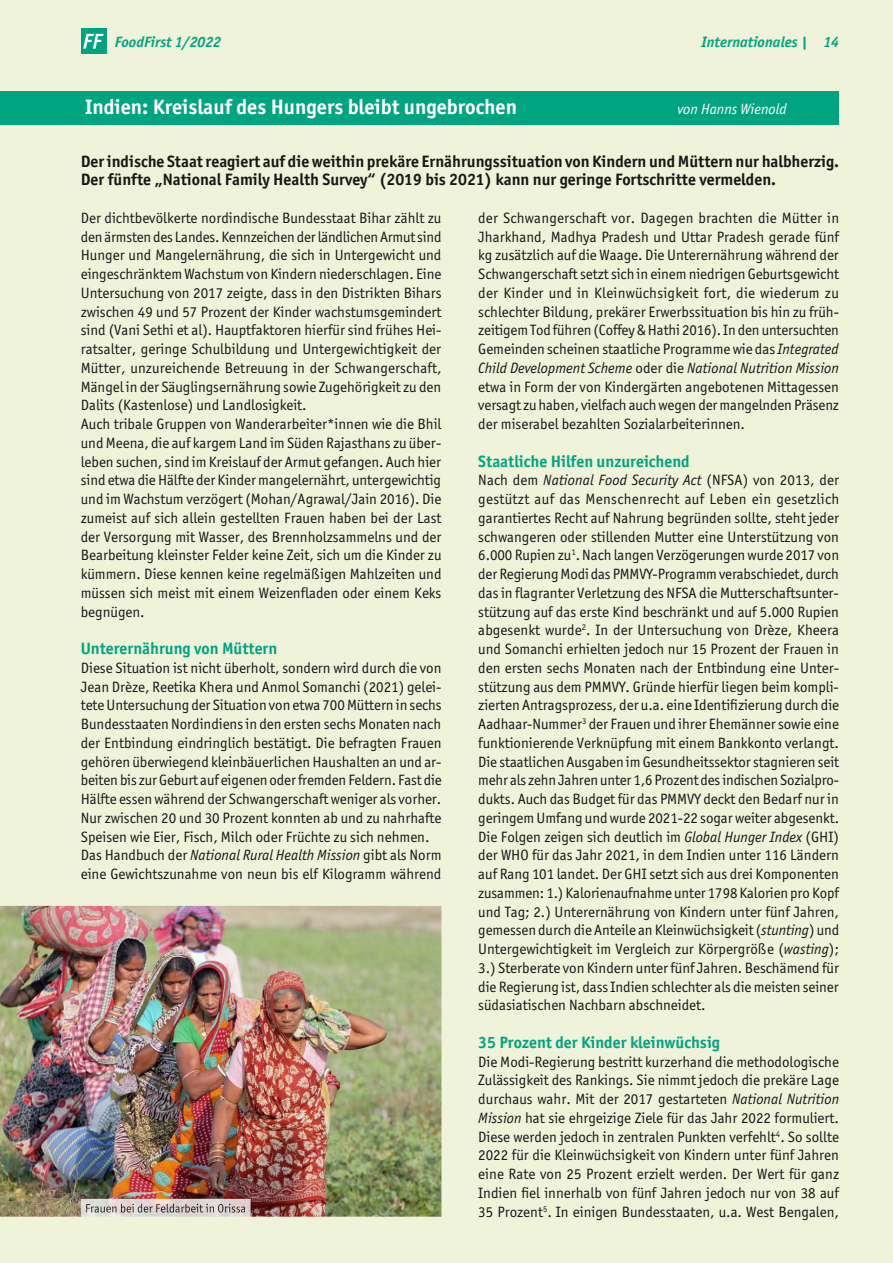
<style>
.page{position:relative;width:893px;height:1263px;background:#eef3da}
.page>*{position:absolute;margin:0;border:0;box-sizing:border-box;transform-origin:0 0}
.t1{font:700 21px "Officina Sans ITC";color:#fff}
.t2{font:700 16.5px/18.8px "Officina Sans ITC";color:#181716}
.t3{font:700 16.5px "Officina Sans ITC";color:#00a481}
.t4{font:15px/18.8px "Officina Sans ITC Boo";color:#181716;text-align:justify}
.t5{font:15px "Officina Sans ITC Boo It";color:#181716}
.t6{font:italic 700 15px "Officina Sans ITC";color:#00a481}
.t7{font:15px "Officina Sans ITC Boo It";color:#fff}
.s1{font-family:"Officina Sans ITC Boo"}
.s2{font-family:"Officina Sans ITC Boo It"}
</style>
<div class="page">
<img style="left:0;top:906px;width:441px;height:311px">
<img style="left:81px;top:1199px;width:169px;height:18px">
<img style="left:86px;top:1203px;width:160px;height:10px">
<img style="left:86px;top:1204px;width:159px;height:8px">
<div style="left:81px;top:28px;width:25px;height:26px;background:#00a481"></div>
<svg style="left:83px;top:34px;width:21px;height:15px"></svg>
<div style="left:0;top:91px;width:839px;height:34px;background:#00a481"></div>
<p class="t6" style="left:115px;top:33px;width:108px">FoodFirst 1/2022</p>
<p class="t6" style="left:701px;top:33px;width:139px">Internationales | 14</p>
<h1 class="t1" style="left:85px;top:94px;width:433px">Indien: Kreislauf des hungers bleibt ungebrochen</h1>
<p class="t7" style="left:677px;top:101px;width:111px">von Hanns Wienold</p>
<p class="t2" style="left:81px;top:151px;width:760px">Der indische staat reagiert auf die weithin prekäre Ernährungssituation von Kindern und Müttern nur halbherzig.<br>Der fünfte „National Family health survey“ (2019 bis 2021) kann nur geringe Fortschritte vermelden.</p>
<p class="t4" style="left:81px;top:208px;width:362px;text-align:left">Der dichtbevölkerte nordindische Bundesstaat Bihar zählt zu den ärmsten des Landes. Kennzeichen der ländlichen Armut sind Hunger und Mangelernährung, die sich in Untergewicht und eingeschränktem Wachstum von Kindern niederschlagen. Eine Untersuchung von 2017 zeigte, dass in den Distrikten Bihars zwischen 49 und 57 Prozent der Kinder wachstumsgemindert sind (Vani Sethi et al). Hauptfaktoren hierfür sind frühes Hei&shy;ratsalter, geringe Schulbildung und Untergewichtigkeit der Mütter, unzureichende Betreuung in der Schwangerschaft, Mängel in der Säuglingsernährung sowie Zugehörigkeit zu den Dalits (Kastenlose) und Landlosigkeit.<br>Auch tribale Gruppen von Wanderarbeiter*innen wie die Bhil und Meena, die auf kargem Land im Süden Rajasthans zu über&shy;leben suchen, sind im Kreislauf der Armut gefangen. Auch hier sind etwa die Hälfte der Kinder mangelernährt, untergewichtig und im Wachstum verzögert (Mohan/Agrawal/Jain 2016). Die zumeist auf sich allein gestellten Frauen haben bei der Last der Versorgung mit Wasser, des Brennholzsammelns und der Bearbeitung kleinster Felder keine Zeit, sich um die Kinder zu kümmern. Diese kennen keine regelmäßigen Mahlzeiten und müssen sich meist mit einem Weizenfladen oder einem Keks begnügen.</p>
<p class="t3" style="left:81px;top:638px;width:198px">unterernährung von Müttern</p>
<p class="t4" style="left:81px;top:658px;width:362px">Diese Situation ist nicht überholt, sondern wird durch die von Jean Drèze, Reetika Khera und Anmol Somanchi (2021) gelei&shy;tete Untersuchung der Situation von etwa 700 Müttern in sechs Bundesstaaten Nordindiens in den ersten sechs Monaten nach der Entbindung eindringlich bestätigt. Die befragten Frauen gehören überwiegend kleinbäuerlichen Haushalten an und ar&shy;beiten bis zur Geburt auf eigenen oder fremden Feldern. Fast die Hälfte essen während der Schwangerschaft weniger als vorher.<br>Nur zwischen 20 und 30 Prozent konnten ab und zu nahrhafte Speisen wie Eier, Fisch, Milch oder Früchte zu sich nehmen.</p>
<p class="t5" style="left:81px;top:847px;width:362px"><span class="s1">Das Handbuch der</span> National Rural Health Mission <span class="s1">gibt als Norm</span></p>
<p class="t4" style="left:81px;top:864px;width:362px">eine Gewichtszunahme von neun bis elf Kilogramm während</p>
<p class="t4" style="left:478px;top:208px;width:362px">der Schwangerschaft vor. Dagegen brachten die Mütter in Jharkhand, Madhya Pradesh und Uttar Pradesh gerade fünf kg zusätzlich auf die Waage. Die Unterernährung während der Schwangerschaft setzt sich in einem niedrigen Geburtsgewicht der Kinder und in Kleinwüchsigkeit fort, die wiederum zu schlechter Bildung, prekärer Erwerbssituation bis hin zu früh&shy;zeitigem Tod führen (Coffey &amp; Hathi 2016). In den untersuchten Gemeinden scheinen staatliche Programme wie das <span class="s2">Integrated</span></p>
<p class="t5" style="left:478px;top:359px;width:362px">Child Development Scheme <span class="s1">oder die</span> National Nutrition Mission</p>
<p class="t4" style="left:478px;top:377px;width:362px">etwa in Form der von Kindergärten angebotenen Mittagessen versagt zu haben, vielfach auch wegen der mangelnden Präsenz der miserabel bezahlten Sozialarbeiterinnen.</p>
<p class="t3" style="left:478px;top:451px;width:213px">staatliche hilfen unzureichend</p>
<p class="t4" style="left:478px;top:471px;width:362px">Nach dem <span class="s2">National Food Security Act</span> (NFSA) von 2013, der gestützt auf das Menschenrecht auf Leben ein gesetzlich garantiertes Recht auf Nahrung begründen sollte, steht jeder schwangeren oder stillenden Mutter eine Unterstützung von 6.000 Rupien zu<sup>1</sup>. Nach langen Verzögerungen wurde 2017 von der Regierung Modi das PMMVY-Programm verabschiedet, durch das in flagranter Verletzung des NFSA die Mutterschaftsunter&shy;stützung auf das erste Kind beschränkt und auf 5.000 Rupien abgesenkt wurde<sup>2</sup>. In der Untersuchung von Drèze, Kheera und Somanchi erhielten jedoch nur 15 Prozent der Frauen in den ersten sechs Monaten nach der Entbindung eine Unter&shy;stützung aus dem PMMVY. Gründe hierfür liegen beim kompli&shy;zierten Antragsprozess, der u.a. eine Identifizierung durch die Aadhaar-Nummer<sup>3</sup> der Frauen und ihrer Ehemänner sowie eine funktionierende Verknüpfung mit einem Bankkonto verlangt.<br>Die staatlichen Ausgaben im Gesundheitssektor stagnieren seit mehr als zehn Jahren unter 1,6 Prozent des indischen Sozialpro&shy;dukts. Auch das Budget für das PMMVY deckt den Bedarf nur in geringem Umfang und wurde 2021-22 sogar weiter abgesenkt.<br>Die Folgen zeigen sich deutlich im <span class="s2">Global Hunger Index</span> (GHI) der WHO für das Jahr 2021, in dem Indien unter 116 Ländern auf Rang 101 landet. Der GHI setzt sich aus drei Komponenten zusammen: 1.) Kalorienaufnahme unter 1798 Kalorien pro Kopf und Tag; 2.) Unterernährung von Kindern unter fünf Jahren, gemessen durch die Anteile an Kleinwüchsigkeit (<span class="s2">stunting</span>) und Untergewichtigkeit im Vergleich zur Körpergröße (<span class="s2">wasting</span>); 3.) Sterberate von Kindern unter fünf Jahren. Beschämend für die Regierung ist, dass Indien schlechter als die meisten seiner südasiatischen Nachbarn abschneidet.</p>
<p class="t3" style="left:478px;top:1032px;width:243px">35 Prozent der Kinder kleinwüchsig</p>
<p class="t4" style="left:478px;top:1052px;width:362px">Die Modi-Regierung bestritt kurzerhand die methodologische Zulässigkeit des Rankings. Sie nimmt jedoch die prekäre Lage durchaus wahr. Mit der 2017 gestarteten <span class="s2">National Nutrition Mission</span> hat sie ehrgeizige Ziele für das Jahr 2022 formuliert.<br>Diese werden jedoch in zentralen Punkten verfehlt<sup>4</sup>. So sollte 2022 für die Kleinwüchsigkeit von Kindern unter fünf Jahren eine Rate von 25 Prozent erzielt werden. Der Wert für ganz Indien fiel innerhalb von fünf Jahren jedoch nur von 38 auf 35 Prozent<sup>5</sup>. In einigen Bundesstaaten, u.a. West Bengalen,</p>
</div>
